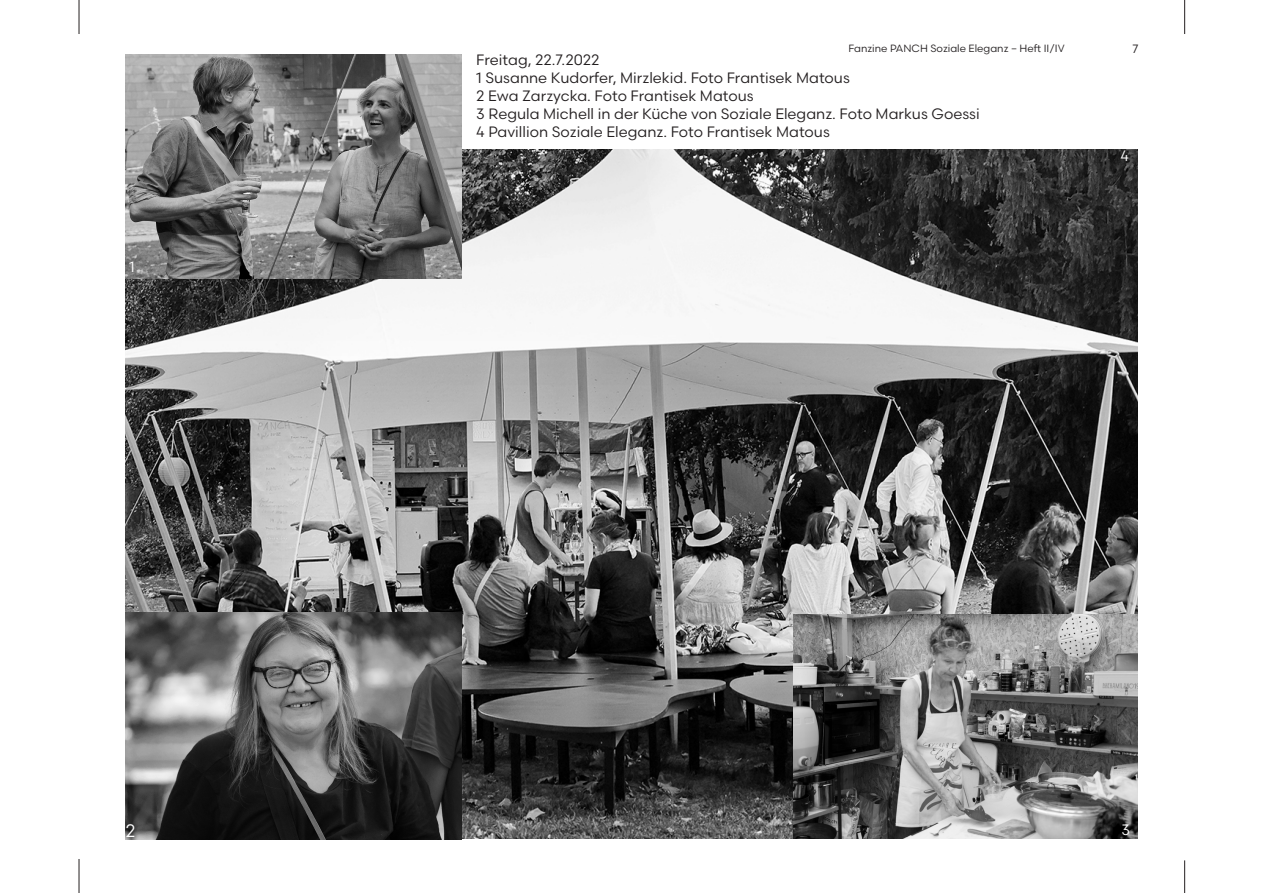
<style>
.page{position:relative;width:1263px;height:893px;background:#fff}
.page>*{position:absolute;margin:0;border:0;box-sizing:border-box;transform-origin:0 0}
.t1{font:18px "Scandia";color:#fff}
.t2{font:15px "Scandia";color:#231f20}
.t3{font:15px "Scandia";color:#fff}
.t4{font:12px "Scandia";color:#231f20}
.t5{font:10.5px "Scandia";color:#231f20}
</style>
<div class="page">
<hr style="left:1184px;top:860px;width:1px;height:33px;background:#231f20">
<hr style="left:1184px;top:0;width:1px;height:34px;background:#231f20">
<hr style="left:79px;top:859px;width:1px;height:34px;background:#231f20">
<hr style="left:79px;top:0;width:1px;height:34px;background:#231f20">
<img style="left:125px;top:150px;width:1012px;height:689px">
<img style="left:793px;top:614px;width:344px;height:225px">
<img style="left:125px;top:612px;width:336px;height:227px">
<img style="left:125px;top:54px;width:337px;height:225px">
<p class="t3" style="left:129px;top:257px;width:7px">1</p>
<p class="t1" style="left:125px;top:819px;width:11px">2</p>
<p class="t5" style="left:848px;top:42px;width:218px">Fanzine PANCH Soziale Eleganz – Heft II/IV</p>
<p class="t4" style="left:1132px;top:42px;width:7px">7</p>
<p class="t2" style="left:476px;top:51px;width:125px">Freitag, 22.7.2022</p>
<p class="t2" style="left:476px;top:69px;width:375px">1 Susanne Kudorfer, Mirzlekid. Foto Frantisek Matous</p>
<p class="t2" style="left:476px;top:87px;width:279px">2 Ewa Zarzycka. Foto Frantisek Matous</p>
<p class="t2" style="left:476px;top:105px;width:505px">3 Regula Michell in der Küche von Soziale Eleganz. Foto Markus Goessi</p>
<p class="t2" style="left:476px;top:123px;width:355px">4 Pavillion Soziale Eleganz. Foto Frantisek Matous</p>
<p class="t3" style="left:1120px;top:146px;width:10px">4</p>
<p class="t3" style="left:1121px;top:820px;width:10px">3</p>
</div>
